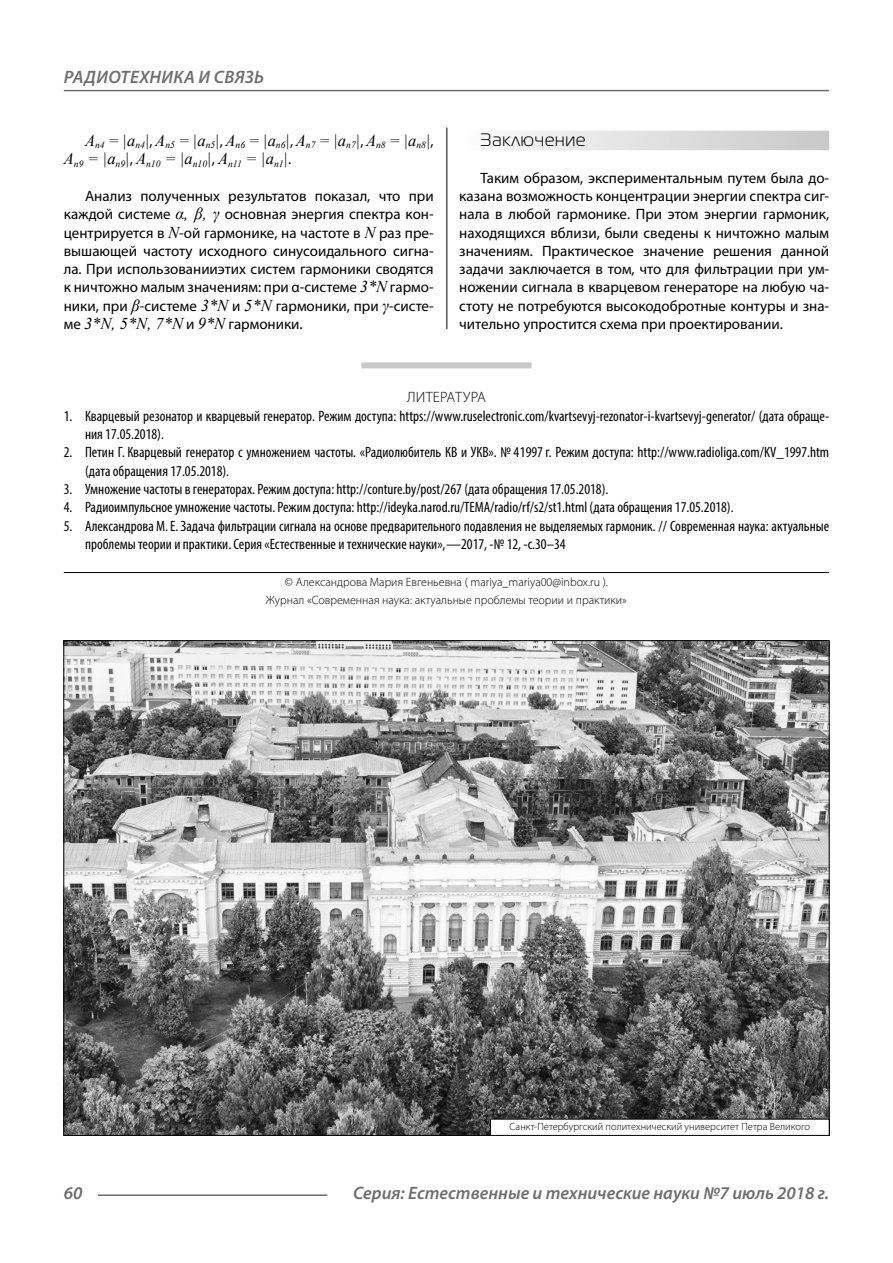
<style>
.page{position:relative;width:893px;height:1263px;background:#fff}
.page>*{position:absolute;margin:0;border:0;box-sizing:border-box;transform-origin:0 0}
.t1{font:italic 600 18px "Myriad Pro";color:#6e6e6e}
.t2{font:italic 600 18px "Myriad Pro";letter-spacing:.02em;color:#6e6e6e}
.Subheader{font:18px "Magistral C";letter-spacing:.05em;color:#000}
.Normal{font:italic 16.5px/18.3px "Times New Roman";color:#000}
.t3{font:condensed 15px/18.3px "Myriad Pro";color:#000}
.Normal-2{font:15px/18.3px "Myriad Pro";color:#000;text-align:justify}
.Literature{font:300 15px "Myriad Pro";letter-spacing:.02em;color:#000}
.Copy{font:300 12px/18.3px "Myriad Pro";color:#000;text-align:center}
.Author-doc{font:300 10.5px "Myriad Pro";color:#000}
.s1{font-family:"Myriad Pro";font-style:normal;font-size:15px}
.s2{font-family:"Times New Roman";font-style:italic;font-size:16.5px}
</style>
<div class="page">
<hr style="left:98px;top:1194px;width:229px;height:2px;background:#6e6e6e">
<hr style="left:64px;top:90px;width:765px;height:1px;background:#6e6e6e">
<div style="left:459px;top:131px;width:370px;height:19px;background:linear-gradient(to right,#fdfdfd,#c8c8c8)"></div>
<div style="left:361px;top:362px;width:170px;height:6px;background:#c8c8c8"></div>
<hr style="left:64px;top:572px;width:765px;height:1px;background:#000">
<img style="left:65px;top:642px;width:763px;height:492px">
<div style="left:490px;top:1119px;width:339px;height:16px;background:#fff"></div>
<div style="left:490px;top:1119px;width:340px;height:17px;border:1px solid #000"></div>
<hr style="left:446px;top:128px;width:1px;height:201px;background:#000">
<p class="t2" style="left:64px;top:66px;width:202px">РАДИОТЕХНИКА И СВЯЗЬ</p>
<p class="Normal" style="left:64px;top:131px;width:371px;text-indent:21px">A<sub>n4</sub> = |a<sub>n4</sub>|<span class="s1">,</span> A<sub>n5</sub> = |a<sub>n5</sub>|<span class="s1">,</span> A<sub>n6</sub> = |a<sub>n6</sub>|<span class="s1">,</span> A<sub>n7</sub> = |a<sub>n7</sub>|<span class="s1">,</span> A<sub>n8</sub> = |a<sub>n8</sub>|<span class="s1">,<br></span>A<sub>n9</sub> = |a<sub>n9</sub>|<span class="s1">,</span> A<sub>n10</sub> = |a<sub>n10</sub>|<span class="s1">,</span> A<sub>n11</sub> = |a<sub>n1</sub>|<span class="s1">.</span></p>
<p class="Normal-2" style="left:64px;top:186px;width:371px;text-indent:21px">Анализ полученных результатов показал, что при каждой системе <span class="s2">α, β, γ</span> основная энергия спектра кон&shy;центрируется в <span class="s2">N</span>-ой гармонике, на частоте в <span class="s2">N</span> раз пре&shy;вышающей частоту исходного синусоидального сигна&shy;ла. При использованииэтих систем гармоники сводятся к ничтожно малым значениям: при α-системе <span class="s2">3*N</span> гармо&shy;ники, при <span class="s2">β</span>-системе <span class="s2">3*N</span> и <span class="s2">5*N</span> гармоники, при <span class="s2">γ</span>-систе-</p>
<p class="Normal" style="left:64px;top:314px;width:240px"><span class="s1">ме</span> 3*N, 5*N, 7*N <span class="s1">и</span> 9*N <span class="s1">гармоники.</span></p>
<p class="Subheader" style="left:480px;top:130px;width:106px">Заключение</p>
<p class="Normal-2" style="left:459px;top:168px;width:371px;text-indent:21px">Таким образом, экспериментальным путем была до&shy;казана возможность концентрации энергии спектра сиг&shy;нала в любой гармонике. При этом энергии гармоник, находящихся вблизи, были сведены к ничтожно малым значениям. Практическое значение решения данной задачи заключается в том, что для фильтрации при ум&shy;ножении сигнала в кварцевом генераторе на любую ча&shy;стоту не потребуются высокодобротные контуры и зна&shy;чительно упростится схема при проектировании.</p>
<p class="Literature" style="left:407px;top:388px;width:80px">ЛИТЕРАТУРА</p>
<p class="t3" style="left:85px;top:406px;width:746px;text-indent:-21px">1. Кварцевый резонатор и кварцевый генератор. Режим доступа: https://www.ruselectronic.com/kvartsevyj-rezonator-i-kvartsevyj-generator/ (дата обраще&shy;ния 17.05.2018).</p>
<p class="t3" style="left:85px;top:443px;width:746px;text-indent:-21px">2. Петин Г. Кварцевый генератор с умножением частоты. «Радиолюбитель КВ и УКВ». № 41997 г. Режим доступа: http://www.radioliga.com/KV_1997.htm (дата обращения 17.05.2018).</p>
<p class="t3" style="left:64px;top:480px;width:546px">3. Умножение частоты в генераторах. Режим доступа: http://conture.by/post/267 (дата обращения 17.05.2018).</p>
<p class="t3" style="left:64px;top:498px;width:671px">4. Радиоимпульсное умножение частоты. Режим доступа: http://ideyka.narod.ru/TEMA/radio/rf/s2/st1.html (дата обращения 17.05.2018).</p>
<p class="t3" style="left:85px;top:516px;width:746px;text-indent:-21px">5. Александрова М.Е. Задача фильтрации сигнала на основе предварительного подавления не выделяемых гармоник. // Современная наука: актуальные проблемы теории и практики. Серия «Естественные и технические науки»,—2017, -№ 12, -с.30–34</p>
<p class="Copy" style="left:266px;top:572px;width:363px">© Александрова Мария Евгеньевна ( mariya_mariya00@inbox.ru ).<br>Журнал «Современная наука: актуальные проблемы теории и практики»</p>
<p class="Author-doc" style="left:509px;top:1120px;width:302px">Санкт-Петербургский политехнический университет Петра Великого</p>
<p class="t1" style="left:64px;top:1182px;width:20px">60</p>
<p class="t1" style="left:353px;top:1182px;width:478px">Серия: Естественные и технические науки №7 июль 2018 г.</p>
</div>
